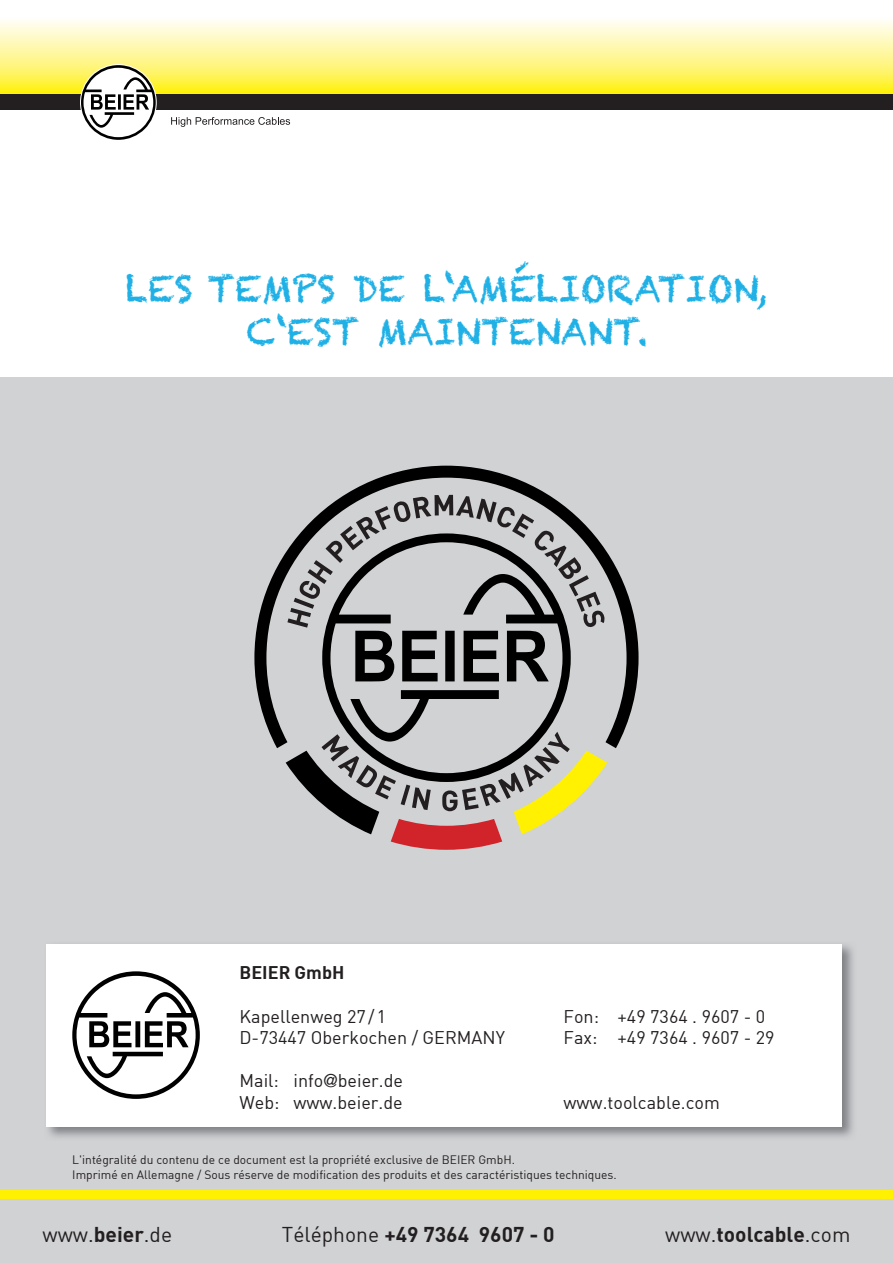
<style>
.page{position:relative;width:893px;height:1263px;background:#fff}
.page>*{position:absolute;margin:0;border:0;box-sizing:border-box;transform-origin:0 0}
.t1{font:36px/43.2px "Chalkduster";color:#1fb0e6;text-align:center}
.t2{font:21px "DIN Bold";color:#231f20}
.t3{font:21px "DIN";color:#231f20}
.t4{font:18px/21.6px "DIN";color:#231f20}
.t5{font:18px "DIN Bold";color:#231f20}
.t6{font:12px/14.4px "DIN";color:#231f20}
.s1{font-family:"Helvetica Neue"}
.s2{font-family:"DIN Bold"}
.s3{font-family:"DIN"}
</style>
<div class="page">
<div style="left:0;top:377px;width:893px;height:814px;background:#d1d2d4"></div>
<div style="left:0;top:95px;width:893px;height:15px;background:#231f20"></div>
<svg style="left:0;top:21px;width:892px;height:73px;background:#fff68e"></svg>
<svg style="left:171px;top:117px;width:119px;height:10px"></svg>
<svg style="left:81px;top:65px;width:75px;height:75px"></svg>
<div style="left:0;top:1199px;width:893px;height:64px;background:#d1d2d4"></div>
<div style="left:0;top:1191px;width:893px;height:8px;background:#fff101"></div>
<svg style="left:254px;top:466px;width:385px;height:282px"></svg>
<svg style="left:286px;top:690px;width:321px;height:160px"></svg>
<svg style="left:287px;top:495px;width:318px;height:186px"></svg>
<img style="left:46px;top:944px;width:807px;height:193px">
<div style="left:47px;top:944px;width:795px;height:182px;background:#fff"></div>
<svg style="left:72px;top:971px;width:128px;height:128px"></svg>
<h1 class="t1" style="left:125px;top:267px;width:644px">LES TEMPS DE L‘AMÉLIORATION,<br>C‘EST MAINTENANT.</h1>
<h3 class="t5" style="left:240px;top:961px;width:106px">BEIER GmbH</h3>
<h3 class="t4" style="left:240px;top:1005px;width:148px">Kapellenweg 27/1</h3>
<h3 class="t4" style="left:564px;top:1005px;width:203px">Fon: +49 7364 . 9607 - 0</h3>
<h3 class="t4" style="left:240px;top:1027px;width:267px">D-73447 Oberkochen / GERMANY</h3>
<h3 class="t4" style="left:564px;top:1027px;width:213px">Fax: +49 7364 . 9607 - 29</h3>
<h3 class="t4" style="left:240px;top:1070px;width:165px">Mail: info<span class="s1">@</span>beier.de<br>Web: www.beier.de</h3>
<h3 class="t4" style="left:564px;top:1091px;width:158px">www.toolcable.com</h3>
<p class="t6" style="left:72px;top:1152px;width:546px">L'intégralité du contenu de ce document est la propriété exclusive de BEIER GmbH.<br>Imprimé en Allemagne / Sous réserve de modification des produits et des caractéristiques techniques.</p>
<h2 class="t3" style="left:43px;top:1221px;width:131px">www.<span class="s2">beier</span>.de</h2>
<h2 class="t2" style="left:282px;top:1220px;width:274px"><span class="s3">Téléphone</span> +49 7364 9607 - 0</h2>
<h2 class="t2" style="left:665px;top:1220px;width:187px"><span class="s3">www.</span>toolcable<span class="s3">.com</span></h2>
</div>
